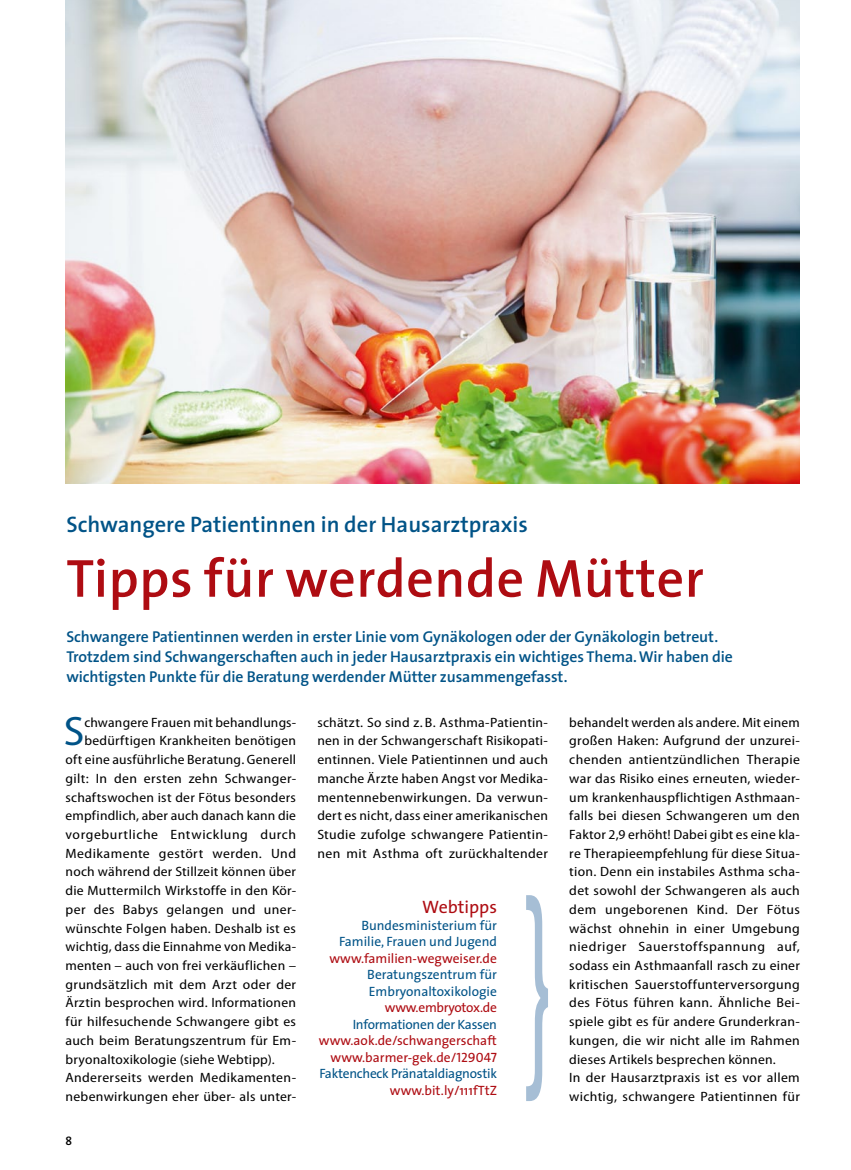
<style>
.page{position:relative;width:851px;height:1170px;background:#fff}
.page>*{position:absolute;margin:0;border:0;box-sizing:border-box;transform-origin:0 0}
.t1{font:600 54px "The Sans";letter-spacing:.01em;color:#ae0c12}
.t2{font:semi-condensed 41.25px "Myriad Pro";color:#005387;scale:1.1 1}
.t3{font:600 22.5px "The Sans";color:#005387}
.t4{font:18px "The Sans";color:#ae0c12}
.t5{font:600 15.75px/20.2px "The Sans";letter-spacing:-.005em;color:#005387}
.t6{font:semi-condensed 13.5px/18.8px "Myriad Pro";letter-spacing:.02em;color:#000;scale:1.09 1}
.t7{font:semi-condensed 13.5px/18.8px "Myriad Pro";letter-spacing:.02em;color:#000;text-align:justify;scale:1.1 1}
.t8{font:semi-condensed 13.5px "Myriad Pro";letter-spacing:.02em;color:#000;scale:1.11 1}
.t9{font:13.5px/16.5px "The Sans";letter-spacing:-.02em;color:#ae0c12;text-align:right}
.t10{font:13.5px/16.5px "The Sans";color:#005387;text-align:right}
.t11{font:13.5px "The Sans";color:#ae0c12}
.t12{font:13.5px "The Sans";letter-spacing:-.02em;color:#005387}
.t13{font:600 12px "The Sans";color:#000}
.s1{font-family:"The Sans Caps"}
.s2{color:#005387}
</style>
<div class="page">
<img style="left:65px;top:0;width:734px;height:483px">
<svg style="left:526px;top:895px;width:22px;height:205px"></svg>
<h3 class="t3" style="left:66px;top:510px;width:463px">Schwangere Patientinnen in der Hausarztpraxis</h3>
<h1 class="t1" style="left:66px;top:543px;width:639px">Tipps für werdende Mütter</h1>
<p class="t5" style="left:66px;top:626px;width:668px">Schwangere Patientinnen werden in erster Linie vom Gynäkologen oder der Gynäkologin betreut.<br>Trotzdem sind Schwangerschaften auch in jeder Hausarztpraxis ein wichtiges Thema. Wir haben die wichtigsten Punkte für die Beratung werdender Mütter zusammengefasst.</p>
<p class="t7" style="left:317px;top:713px;width:211px">schätzt. So sind z. B. Asthma-Patientin&shy;nen in der Schwangerschaft Risikopati&shy;entinnen. Viele Patientinnen und auch manche Ärzte haben Angst vor Medika&shy;mentennebenwirkungen. Da verwun&shy;dert es nicht, dass einer amerikanischen Studie zufolge schwangere Patientin&shy;nen mit Asthma oft zurückhaltender</p>
<p class="t6" style="left:569px;top:713px;width:213px">behandelt werden als andere. Mit einem großen Haken: Aufgrund der unzurei&shy;chenden antientzündlichen Therapie war das Risiko eines erneuten, wieder&shy;um krankenhauspflichtigen Asthmaan&shy;falls bei diesen Schwangeren um den Faktor 2,9 erhöht! Dabei gibt es eine kla&shy;re Therapieempfehlung für diese Situa&shy;tion. Denn ein instabiles Asthma scha&shy;det sowohl der Schwangeren als auch dem ungeborenen Kind. Der Fötus wächst ohnehin in einer Umgebung niedriger Sauerstoffspannung auf, sodass ein Asthmaanfall rasch zu einer kritischen Sauerstoffunterversorgung des Fötus führen kann. Ähnliche Bei&shy;spiele gibt es für andere Grunderkran&shy;kungen, die wir nicht alle im Rahmen dieses Artikels besprechen können.<br>In der Hausarztpraxis ist es vor allem wichtig, schwangere Patientinnen für</p>
<h2 class="t2" style="left:64px;top:709px;width:20px">S</h2>
<p class="t6" style="left:84px;top:713px;width:196px">chwangere Frauen mit behandlungs-</p>
<p class="t7" style="left:84px;top:731px;width:194px">bedürftigen Krankheiten benötigen</p>
<p class="t6" style="left:65px;top:750px;width:213px">oft eine ausführliche Beratung. Generell</p>
<p class="t8" style="left:65px;top:771px;width:209px">gilt: In den ersten zehn Schwanger-</p>
<p class="t7" style="left:65px;top:787px;width:211px">schaftswochen ist der Fötus besonders</p>
<p class="t6" style="left:65px;top:806px;width:213px">empfindlich, aber auch danach kann die</p>
<p class="t8" style="left:65px;top:827px;width:209px">vorgeburtliche Entwicklung durch</p>
<p class="t8" style="left:65px;top:845px;width:209px">Medikamente gestört werden. Und</p>
<p class="t7" style="left:65px;top:862px;width:211px">noch während der Stillzeit können über</p>
<p class="t8" style="left:65px;top:883px;width:209px">die Muttermilch Wirkstoffe in den Kör-</p>
<p class="t8" style="left:65px;top:901px;width:209px">per des Babys gelangen und uner-</p>
<p class="t7" style="left:65px;top:918px;width:211px">wünschte Folgen haben. Deshalb ist es</p>
<p class="t6" style="left:65px;top:937px;width:213px">wichtig, dass die Einnahme von Medika-</p>
<p class="t7" style="left:65px;top:956px;width:211px">menten – auch von frei verkäuflichen –</p>
<p class="t8" style="left:65px;top:976px;width:209px">grundsätzlich mit dem Arzt oder der</p>
<p class="t7" style="left:65px;top:993px;width:211px">Ärztin besprochen wird. Informationen</p>
<p class="t8" style="left:65px;top:1014px;width:209px">für hilfesuchende Schwangere gibt es</p>
<p class="t8" style="left:65px;top:1032px;width:209px">auch beim Beratungszentrum für Em-</p>
<p class="t7" style="left:65px;top:1049px;width:192px">bryonaltoxikologie (siehe Webtipp).</p>
<p class="t8" style="left:65px;top:1070px;width:209px">Andererseits werden Medikamenten-</p>
<p class="t8" style="left:65px;top:1089px;width:209px">nebenwirkungen eher über- als unter-</p>
<h3 class="t4" style="left:422px;top:895px;width:76px">Webtipps</h3>
<p class="t10" style="left:339px;top:917px;width:159px">Bundesministerium für<br>Familie, Frauen und Jugend</p>
<p class="t11" style="left:329px;top:949px;width:169px">www.familien-wegweiser.de</p>
<p class="t10" style="left:367px;top:966px;width:131px;text-align:left">Beratungszentrum für<br>Embryonaltoxikologie</p>
<p class="t9" style="left:385px;top:999px;width:114px">www.embryotox.de</p>
<p class="t12" style="left:352px;top:1015px;width:146px">Informationen der Kassen</p>
<p class="t9" style="left:319px;top:1032px;width:179px">www.aok.de/schwangerschaft www.barmer-gek.de/<span class="s1">129047<br></span><span class="s2">Faktencheck Pränataldiagnostik</span></p>
<p class="t11" style="left:390px;top:1081px;width:109px">www.bit.ly/111fTtZ</p>
<p class="t13" style="left:65px;top:1133px;width:8px">8</p>
</div>
